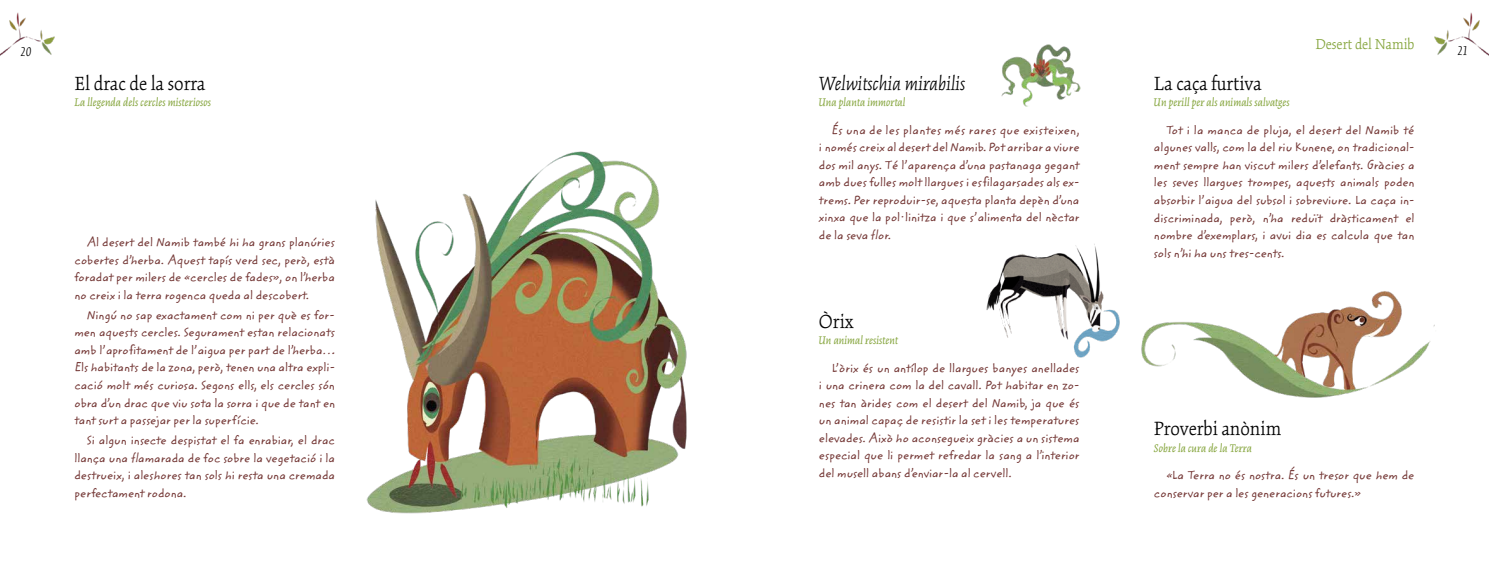
<style>
.page{position:relative;width:1489px;height:571px;background:#fff}
.page>*{position:absolute;margin:0;border:0;box-sizing:border-box;transform-origin:0 0}
.t1{font:300 21px "Kinesis Std";color:#000}
.t2{font:italic 300 21px "Kinesis Std";color:#000}
.t3{font:300 15.75px "Kinesis Std";color:#84a43b}
.t4{font:italic 300 14px "Kinesis Std";color:#000}
.t5{font:12.25px/17.5px "Zemke Hand ITC Std";color:#743735;text-align:justify}
.t6{font:italic 12.25px "Kinesis Std";color:#84a43b}
</style>
<div class="page">
<img style="left:1434px;top:12px;width:54px;height:43px">
<img style="left:0;top:12px;width:55px;height:44px">
<img style="left:1141px;top:291px;width:294px;height:107px">
<img style="left:986px;top:244px;width:134px;height:114px">
<img style="left:366px;top:151px;width:321px;height:363px">
<img style="left:1001px;top:44px;width:78px;height:63px">
<p class="t3" style="left:1315px;top:35px;width:101px">Desert del Namib</p>
<p class="t4" style="left:21px;top:44px;width:12px">20</p>
<p class="t4" style="left:1457px;top:43px;width:12px">21</p>
<h1 class="t2" style="left:819px;top:71px;width:148px">Welwitschia mirabilis</h1>
<p class="t6" style="left:819px;top:96px;width:88px">Una planta immortal</p>
<h1 class="t1" style="left:1153px;top:71px;width:109px">La caça furtiva</h1>
<p class="t6" style="left:1153px;top:96px;width:137px">Un perill per als animals salvatges</p>
<h1 class="t1" style="left:74px;top:71px;width:132px">El drac de la sorra</h1>
<p class="t6" style="left:74px;top:96px;width:138px">La llegenda dels cercles misteriosos</p>
<p class="t5" style="left:74px;top:234px;width:262px;text-indent:12px">Al desert del Namib també hi ha grans planúries cobertes d’herba. Aquest tapís verd sec, però, està foradat per milers de «cercles de fades», on l’herba no creix i la terra rogenca queda al descobert.</p>
<p class="t5" style="left:74px;top:306px;width:262px;text-indent:12px">Ningú no sap exactament com ni per què es for&shy;men aquests cercles. Segurament estan relacionats amb l’aprofitament de l’aigua per part de l’herba… Els habitants de la zona, però, tenen una altra expli&shy;cació molt més curiosa. Segons ells, els cercles són obra d’un drac que viu sota la sorra i que de tant en tant surt a passejar per la superfície.</p>
<p class="t5" style="left:74px;top:431px;width:262px;text-indent:12px">Si algun insecte despistat el fa enrabiar, el drac llança una flamarada de foc sobre la vegetació i la destrueix, i aleshores tan sols hi resta una cremada perfectament rodona.</p>
<p class="t5" style="left:819px;top:122px;width:262px;text-indent:12px">És una de les plantes més rares que existeixen, i només creix al desert del Namib. Pot arribar a viure dos mil anys. Té l’aparença d’una pastanaga gegant amb dues fulles molt llargues i esfilagarsades als ex&shy;trems. Per reproduir-se, aquesta planta depèn d’una xinxa que la pol·linitza i que s’alimenta del nèctar de la seva flor.</p>
<h1 class="t1" style="left:819px;top:309px;width:36px">Òrix</h1>
<p class="t6" style="left:819px;top:333px;width:81px">Un animal resistent</p>
<p class="t5" style="left:819px;top:359px;width:262px;text-indent:12px">L’òrix és un antílop de llargues banyes anellades i una crinera com la del cavall. Pot habitar en zo&shy;nes tan àrides com el desert del Namib, ja que és un animal capaç de resistir la set i les temperatures elevades. Això ho aconsegueix gràcies a un sistema especial que li permet refredar la sang a l’interior del musell abans d’enviar-la al cervell.</p>
<p class="t5" style="left:1153px;top:122px;width:262px;text-indent:12px">Tot i la manca de pluja, el desert del Namib té algunes valls, com la del riu Kunene, on tradicional&shy;ment sempre han viscut milers d’elefants. Gràcies a les seves llargues trompes, aquests animals poden absorbir l’aigua del subsol i sobreviure. La caça in&shy;discriminada, però, n’ha reduït dràsticament el nombre d’exemplars, i avui dia es calcula que tan sols n’hi ha uns tres-cents.</p>
<h1 class="t1" style="left:1153px;top:416px;width:129px">Proverbi anònim</h1>
<p class="t6" style="left:1153px;top:440px;width:99px">Sobre la cura de la Terra</p>
<p class="t5" style="left:1153px;top:466px;width:262px;text-indent:12px">«La Terra no és nostra. És un tresor que hem de conservar per a les generacions futures.»</p>
</div>
